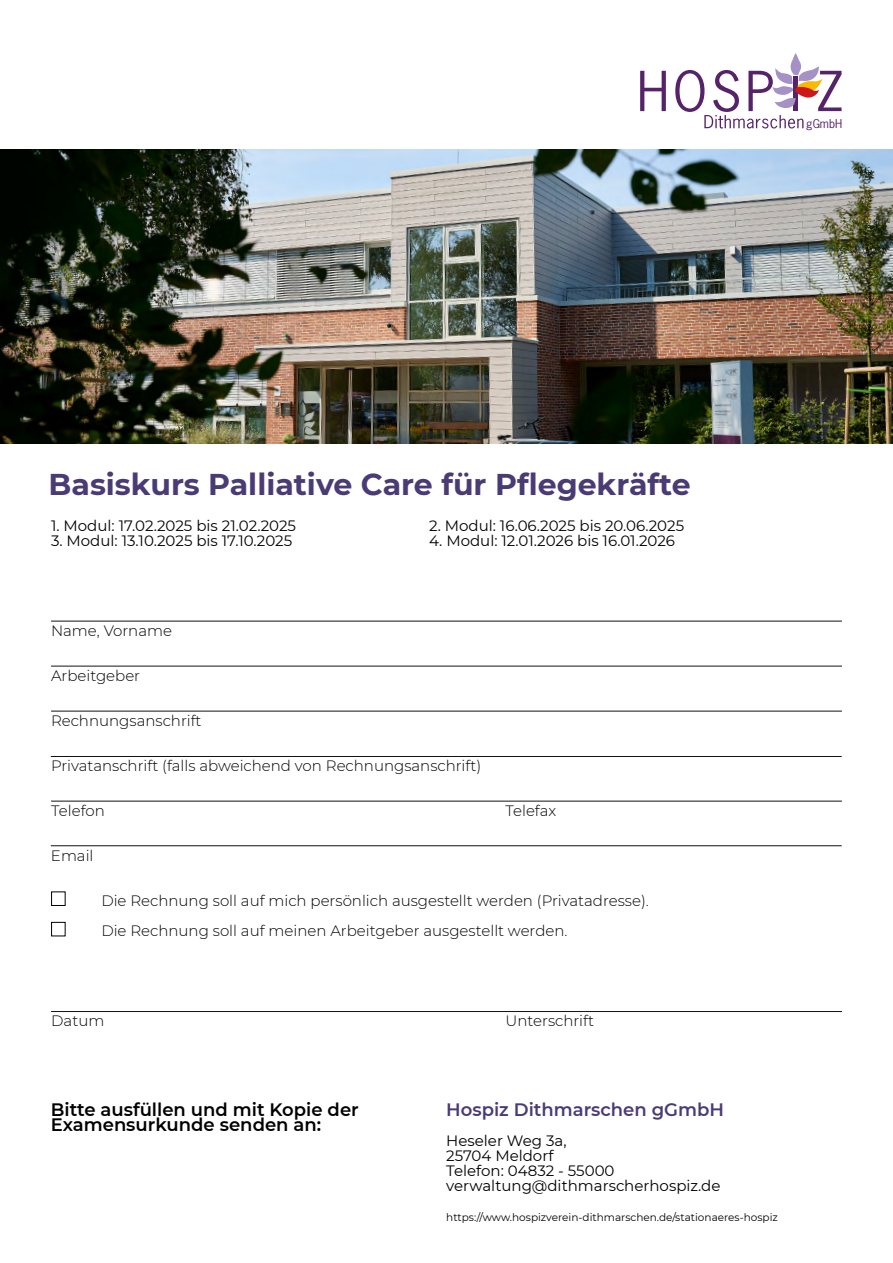
<style>
.page{position:relative;width:893px;height:1263px;background:#fff}
.page>*{position:absolute;margin:0;border:0;box-sizing:border-box;transform-origin:0 0}
.t1{font:700 30px "Montserrat";color:#4b3b75}
.t2{font:600 18px/15px "Montserrat";color:#000}
.t3{font:600 18px "Montserrat";color:#4b3b75}
.t4{font:300 15px/30px "Montserrat";color:#000}
.t5{font:15px/15px "Montserrat";color:#000}
.t6{font:11.55px "News Gothic Std";color:#562269}
.t7{font:10.5px "Montserrat";color:#000}
</style>
<div class="page">
<svg style="left:640px;top:71px;width:26px;height:40px"></svg>
<svg style="left:675px;top:53px;width:166px;height:76px"></svg>
<img style="left:0;top:149px;width:893px;height:295px">
<hr style="left:51px;top:621px;width:791px;height:1px;background:#111212">
<hr style="left:51px;top:666px;width:791px;height:1px;background:#111212">
<hr style="left:51px;top:711px;width:791px;height:1px;background:#111212">
<hr style="left:51px;top:756px;width:791px;height:1px;background:#111212">
<hr style="left:51px;top:801px;width:791px;height:1px;background:#111212">
<hr style="left:51px;top:1011px;width:791px;height:1px;background:#111212">
<hr style="left:51px;top:845px;width:791px;height:1px;background:#111212">
<div style="left:51px;top:891px;width:15px;height:15px;border:1px solid #000"></div>
<div style="left:51px;top:922px;width:15px;height:14px;border:1px solid #000"></div>
<p class="t6" style="left:806px;top:116px;width:37px">gGmbH</p>
<h1 class="t1" style="left:49px;top:463px;width:644px">Basiskurs Palliative Care für Pflegekräfte</h1>
<p class="t5" style="left:51px;top:518px;width:247px">1. Modul: 17.02.2025 bis 21.02.2025</p>
<p class="t5" style="left:429px;top:518px;width:257px">2. Modul: 16.06.2025 bis 20.06.2025</p>
<p class="t5" style="left:51px;top:533px;width:243px">3. Modul: 13.10.2025 bis 17.10.2025</p>
<p class="t5" style="left:429px;top:533px;width:247px">4. Modul: 12.01.2026 bis 16.01.2026</p>
<p class="t4" style="left:51px;top:615px;width:123px">Name, Vorname</p>
<p class="t4" style="left:51px;top:660px;width:91px">Arbeitgeber</p>
<p class="t4" style="left:51px;top:705px;width:152px">Rechnungsanschrift</p>
<p class="t4" style="left:51px;top:750px;width:432px">Privatanschrift (falls abweichend von Rechnungsanschrift)</p>
<p class="t4" style="left:51px;top:795px;width:55px">Telefon</p>
<p class="t4" style="left:51px;top:840px;width:44px">Email</p>
<p class="t4" style="left:505px;top:795px;width:52px">Telefax</p>
<p class="t4" style="left:101px;top:885px;width:549px">Die Rechnung soll auf mich persönlich ausgestellt werden (Privatadresse).<br>Die Rechnung soll auf meinen Arbeitgeber ausgestellt werden.</p>
<p class="t4" style="left:51px;top:1005px;width:55px">Datum</p>
<p class="t2" style="left:51px;top:1101px;width:309px">Bitte ausfüllen und mit Kopie der<br>Examensurkunde senden an:</p>
<p class="t4" style="left:505px;top:1005px;width:90px">Unterschrift</p>
<p class="t3" style="left:446px;top:1097px;width:279px">Hospiz Dithmarschen gGmbH</p>
<p class="t5" style="left:446px;top:1133px;width:276px">Heseler Weg 3a,<br>25704 Meldorf<br>Telefon: 04832 - 55000 verwaltung@dithmarscherhospiz.de</p>
<p class="t7" style="left:446px;top:1210px;width:333px">https://www.hospizverein-dithmarschen.de/stationaeres-hospiz</p>
</div>
